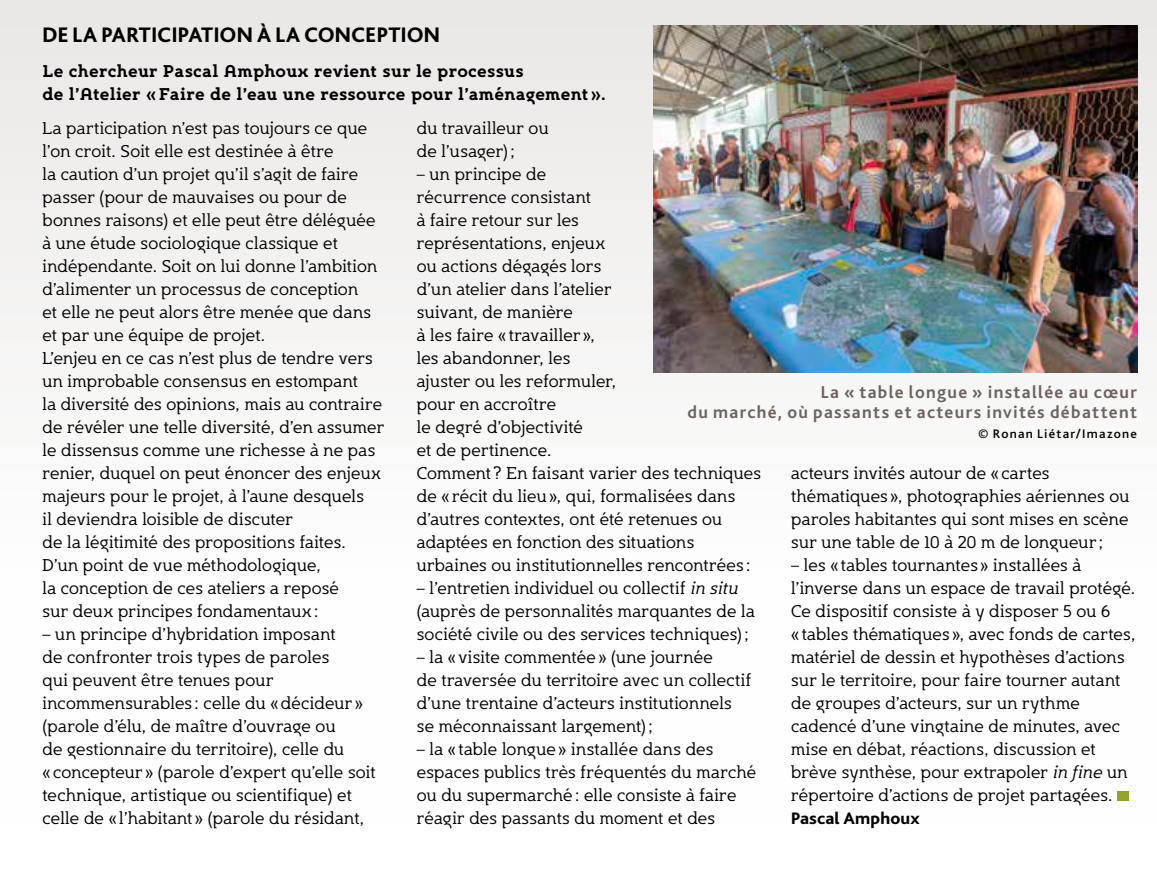
<style>
.page{position:relative;width:1157px;height:871px;background:#fff}
.page>*{position:absolute;margin:0;border:0;box-sizing:border-box;transform-origin:0 0}
.ENCADRE_titre{font:800 22px "Bliss";letter-spacing:.02em;color:#000}
.COURANT_légende{font:700 18px/20px "Bliss";letter-spacing:.075em;color:#6d635e;text-align:right}
.ENCADRE_texte{font:800 17.4px "Bliss";letter-spacing:.005em;color:#000}
.ENCADRE_texte-2{font:300 17px/23px "Egon";letter-spacing:.015em;color:#000}
.t1{font:700 17px/23px "Egon";letter-spacing:.015em;color:#000}
.COURANT_légende-2{font:500 13px "Bliss";letter-spacing:.095em;color:#000;scale:1.04 1}
.s1{font-style:italic}
</style>
<div class="page">
<div style="left:0;top:0;width:1157px;height:825px;background:linear-gradient(to bottom,#ebe9e8,#fff)"></div>
<div style="left:1117px;top:791px;width:11px;height:10px;background:#94a230"></div>
<img style="left:653px;top:25px;width:484px;height:348px">
<p class="ENCADRE_titre" style="left:42px;top:23px;width:399px">DE LA PARTICIPATION À LA CONCEPTION</p>
<p class="t1" style="left:42px;top:59px;width:565px">Le chercheur Pascal Amphoux revient sur le processus<br>de l’Atelier «Faire de l’eau une ressource pour l’aménagement».</p>
<p class="ENCADRE_texte-2" style="left:42px;top:117px;width:336px">La participation n’est pas toujours ce que l’on croit. Soit elle est destinée à être<br>la caution d’un projet qu’il s’agit de faire passer (pour de mauvaises ou pour de bonnes raisons) et elle peut être déléguée à une étude sociologique classique et indépendante. Soit on lui donne l’ambition d’alimenter un processus de conception<br>et elle ne peut alors être menée que dans et par une équipe de projet.</p>
<p class="ENCADRE_texte-2" style="left:42px;top:347px;width:343px">L’enjeu en ce cas n’est plus de tendre vers un improbable consensus en estompant<br>la diversité des opinions, mais au contraire de révéler une telle diversité, d’en assumer le dissensus comme une richesse à ne pas renier, duquel on peut énoncer des enjeux majeurs pour le projet, à l’aune desquels<br>il deviendra loisible de discuter<br>de la légitimité des propositions faites.</p>
<p class="ENCADRE_texte-2" style="left:42px;top:554px;width:298px">D’un point de vue méthodologique,<br>la conception de ces ateliers a reposé sur deux principes fondamentaux:</p>
<p class="ENCADRE_texte-2" style="left:42px;top:623px;width:334px">– un principe d’hybridation imposant<br>de confronter trois types de paroles<br>qui peuvent être tenues pour incommensurables : celle du «décideur » (parole d’élu, de maître d’ouvrage ou<br>de gestionnaire du territoire), celle du<br>« concepteur » (parole d’expert qu’elle soit technique, artistique ou scientifique) et celle de « l’habitant » (parole du résidant,</p>
<p class="ENCADRE_texte-2" style="left:417px;top:117px;width:133px">du travailleur ou de l’usager);</p>
<p class="ENCADRE_texte-2" style="left:417px;top:163px;width:201px">– un principe de récurrence consistant<br>à faire retour sur les représentations, enjeux ou actions dégagés lors d’un atelier dans l’atelier suivant, de manière<br>à les faire « travailler », les abandonner, les ajuster ou les reformuler, pour en accroître<br>le degré d’objectivité<br>et de pertinence.</p>
<p class="ENCADRE_texte-2" style="left:417px;top:462px;width:346px">Comment ? En faisant varier des techniques de « récit du lieu», qui, formalisées dans d’autres contextes, ont été retenues ou adaptées en fonction des situations urbaines ou institutionnelles rencontrées :</p>
<p class="ENCADRE_texte-2" style="left:417px;top:577px;width:339px">– l’entretien individuel ou collectif <span class="s1">in situ </span>(auprès de personnalités marquantes de la société civile ou des services techniques);</p>
<p class="ENCADRE_texte-2" style="left:417px;top:646px;width:336px">– la « visite commentée » (une journée<br>de traversée du territoire avec un collectif d’une trentaine d’acteurs institutionnels se méconnaissant largement);</p>
<p class="ENCADRE_texte-2" style="left:417px;top:738px;width:341px">– la « table longue » installée dans des espaces publics très fréquentés du marché ou du supermarché : elle consiste à faire réagir des passants du moment et des</p>
<p class="COURANT_légende" style="left:687px;top:382px;width:451px">La « table longue » installée au cœur<br>du marché, où passants et acteurs invités débattent</p>
<p class="COURANT_légende-2" style="left:978px;top:427px;width:154px">© Ronan Liétar/Imazone</p>
<p class="ENCADRE_texte-2" style="left:791px;top:462px;width:340px">acteurs invités autour de « cartes thématiques », photographies aériennes ou paroles habitantes qui sont mises en scène sur une table de 10 à 20 m de longueur ;</p>
<p class="ENCADRE_texte-2" style="left:791px;top:554px;width:346px">– les « tables tournantes » installées à l’inverse dans un espace de travail protégé.<br>Ce dispositif consiste à y disposer 5 ou 6<br>« tables thématiques », avec fonds de cartes, matériel de dessin et hypothèses d’actions sur le territoire, pour faire tourner autant de groupes d’acteurs, sur un rythme cadencé d’une vingtaine de minutes, avec mise en débat, réactions, discussion et brève synthèse, pour extrapoler <span class="s1">in fine</span> un répertoire d’actions de projet partagées.</p>
<p class="ENCADRE_texte" style="left:791px;top:809px;width:130px">Pascal Amphoux</p>
</div>
